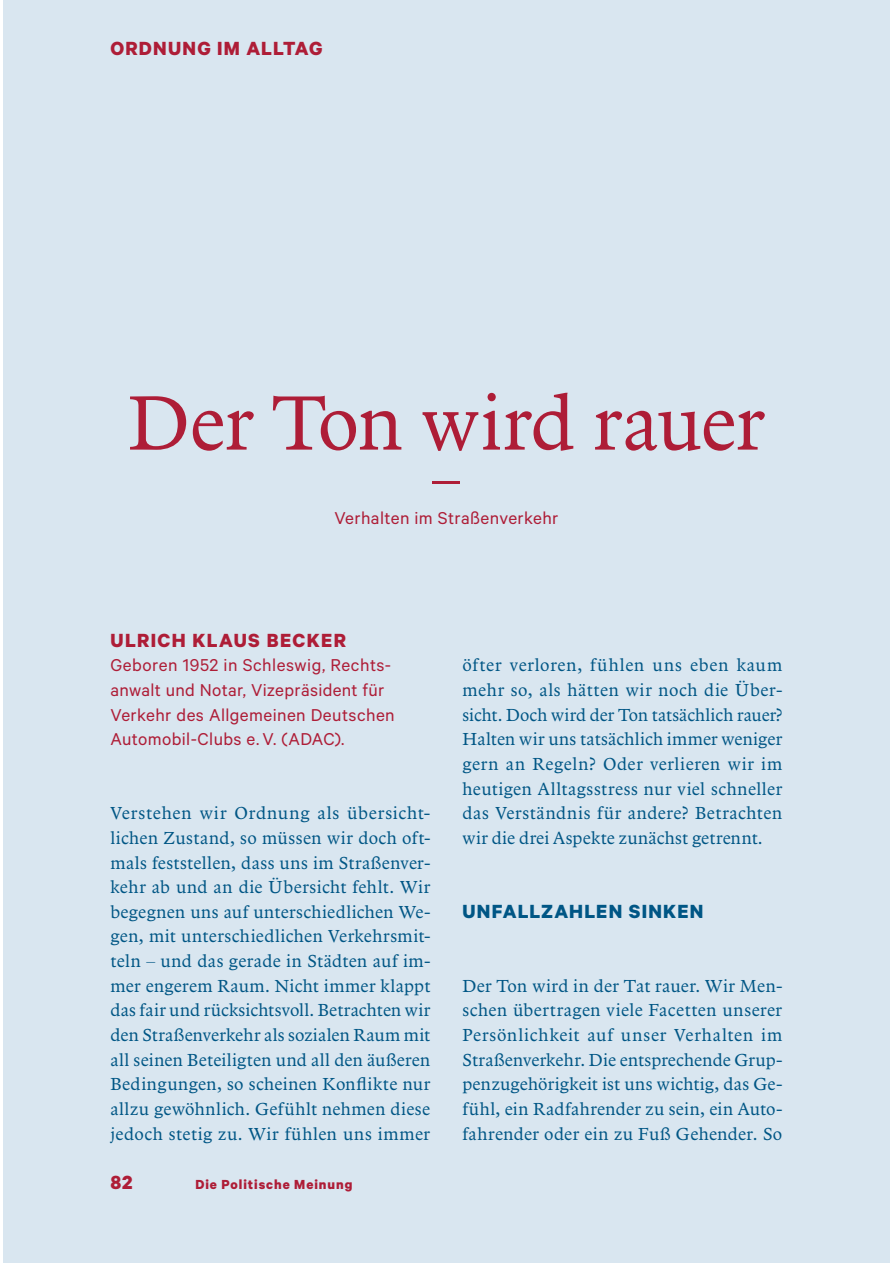
<style>
.page{position:relative;width:893px;height:1263px;background:#fff}
.page>*{position:absolute;margin:0;border:0;box-sizing:border-box;transform-origin:0 0}
.t1{font:79.65px "Arbesco DT";letter-spacing:-.005em;color:#ae1d37}
.t2{font:700 21.45px "Calibre";letter-spacing:.06em;color:#ae1d37}
.t3{font:700 21.45px "Calibre";letter-spacing:.055em;color:#005685}
.t4{font:19.35px/24.6px "Calibre";letter-spacing:.02em;color:#ae1d37}
.t5{font:18px/24.6px "Arbesco DT";letter-spacing:.02em;color:#005685;text-align:justify}
.t6{font:700 14.85px "Calibre";letter-spacing:.065em;color:#ae1d37}
</style>
<div class="page">
<div style="left:3px;top:0;width:887px;height:1263px;background:#d9e6f0"></div>
<hr style="left:432px;top:481px;width:28px;height:2px;background:#ae1d37">
<p class="t2" style="left:110px;top:35px;width:213px">ORDNUNG IM ALLTAG</p>
<h1 class="t1" style="left:128px;top:393px;width:638px">Der Ton wird rauer</h1>
<p class="t4" style="left:334px;top:507px;width:226px">Verhalten im Straßenverkehr</p>
<p class="t2" style="left:110px;top:627px;width:237px">ULRICH KLAUS BECKER</p>
<p class="t4" style="left:110px;top:654px;width:286px">Geboren 1952 in Schleswig, Rechts&shy;anwalt und Notar, Vizepräsident für Verkehr des Allgemeinen Deutschen Automobil-Clubs e. V. (ADAC).</p>
<p class="t5" style="left:110px;top:802px;width:321px">Verstehen wir Ordnung als übersicht&shy;lichen Zustand, so müssen wir doch oft&shy;mals feststellen, dass uns im Straßenver&shy;kehr ab und an die Übersicht fehlt. Wir begegnen uns auf unterschiedlichen We&shy;gen, mit unterschiedlichen Verkehrsmit&shy;teln – und das gerade in Städten auf im&shy;mer engerem Raum. Nicht immer klappt das fair und rücksichtsvoll. Betrachten wir den Straßenverkehr als sozialen Raum mit all seinen Beteiligten und all den äußeren Bedingungen, so scheinen Konflikte nur allzu gewöhnlich. Gefühlt nehmen diese jedoch stetig zu. Wir fühlen uns immer</p>
<p class="t2" style="left:110px;top:1169px;width:24px">82</p>
<p class="t6" style="left:195px;top:1175px;width:158px">Die Politische Meinung</p>
<p class="t5" style="left:462px;top:654px;width:321px">öfter verloren, fühlen uns eben kaum mehr so, als hätten wir noch die Über&shy;sicht. Doch wird der Ton tatsächlich rauer?<br>Halten wir uns tatsächlich immer weniger gern an Regeln? Oder verlieren wir im heutigen Alltagsstress nur viel schneller das Verständnis für andere? Betrachten wir die drei Aspekte zunächst getrennt.</p>
<p class="t3" style="left:462px;top:898px;width:242px">UNFALLZAHLEN SINKEN</p>
<p class="t5" style="left:462px;top:975px;width:321px">Der Ton wird in der Tat rauer. Wir Men&shy;schen übertragen viele Facetten unserer Persönlichkeit auf unser Verhalten im Straßenverkehr. Die entsprechende Grup&shy;penzugehörigkeit ist uns wichtig, das Ge&shy;fühl, ein Radfahrender zu sein, ein Auto&shy;fahrender oder ein zu Fuß Gehender. So</p>
</div>
